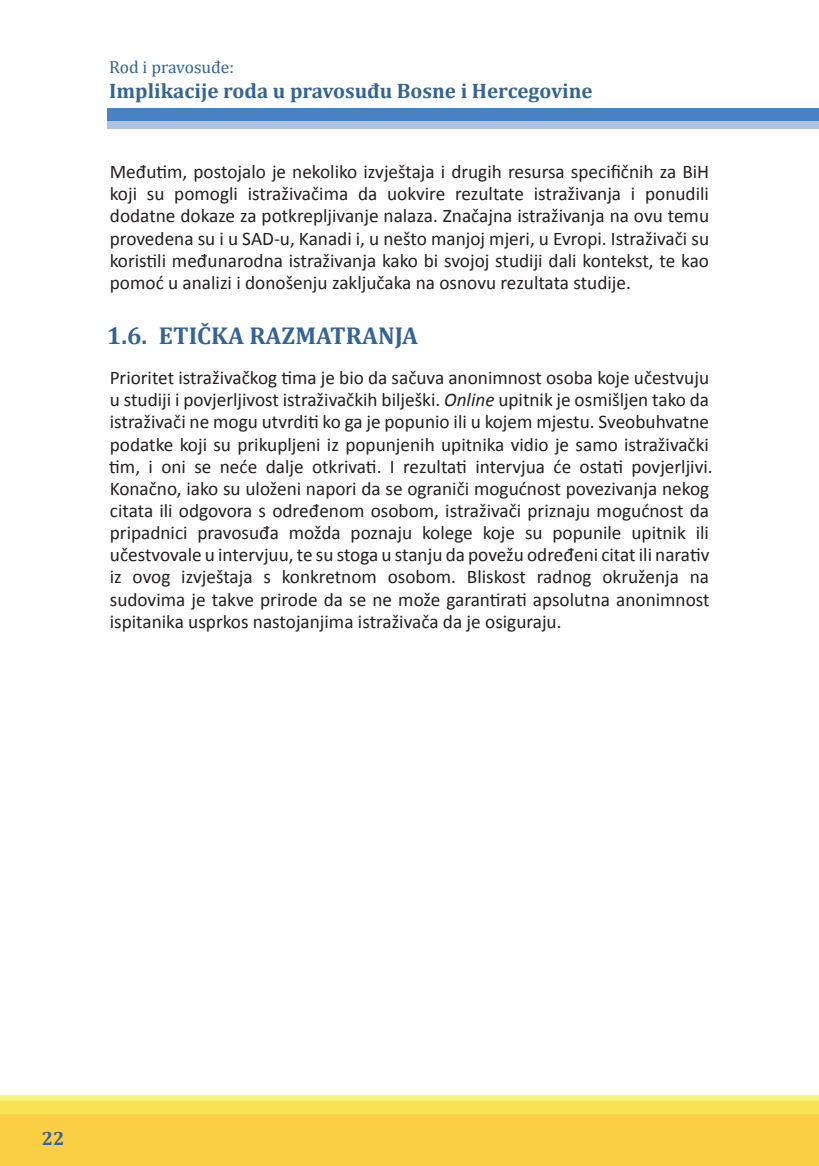
<style>
.page{position:relative;width:819px;height:1166px;background:#fff}
.page>*{position:absolute;margin:0;border:0;box-sizing:border-box;transform-origin:0 0}
.t1{font:700 24.5px "Cambria";color:#346395}
.t2{font:700 21px "Cambria";color:#346395}
.t3{font:19.25px/22.1px "Calibri";color:#231f20;text-align:justify}
.t4{font:700 19.25px "Cambria";color:#346395}
.t5{font:17.5px "Cambria";color:#346395}
.s1{font-style:italic}
</style>
<div class="page">
<div style="left:107px;top:108px;width:711px;height:13px;background:#4783c4"></div>
<div style="left:107px;top:121px;width:711px;height:8px;background:#b0c2e3"></div>
<div style="left:0;top:1114px;width:819px;height:52px;background:#facf44"></div>
<div style="left:0;top:1100px;width:819px;height:14px;background:#f8e453"></div>
<div style="left:0;top:1094px;width:819px;height:6px;background:#f8f27b"></div>
<p class="t5" style="left:109px;top:57px;width:126px">Rod i pravosuđe:</p>
<p class="t2" style="left:109px;top:76px;width:485px">Implikacije roda u pravosuđu Bosne i Hercegovine</p>
<p class="t3" style="left:110px;top:161px;width:601px">Međutim, postojalo je nekoliko izvještaja i drugih resursa specifičnih za BiH koji su pomogli istraživačima da uokvire rezultate istraživanja i ponudili dodatne dokaze za potkrepljivanje nalaza. Značajna istraživanja na ovu temu provedena su i u SAD-u, Kanadi i, u nešto manjoj mjeri, u Evropi. Istraživači su koristili međunarodna istraživanja kako bi svojoj studiji dali kontekst, te kao pomoć u analizi i donošenju zaključaka na osnovu rezultata studije.</p>
<p class="t1" style="left:107px;top:319px;width:313px">1.6. ETIČKA RAZMATRANJA</p>
<p class="t3" style="left:109px;top:367px;width:605px;text-align:left">Prioritet istraživačkog tima je bio da sačuva anonimnost osoba koje učestvuju u studiji i povjerljivost istraživačkih bilješki. <span class="s1">Online</span> upitnik je osmišljen tako da istraživači ne mogu utvrditi ko ga je popunio ili u kojem mjestu. Sveobuhvatne podatke koji su prikupljeni iz popunjenih upitnika vidio je samo istraživački tim, i oni se neće dalje otkrivati. I rezultati intervjua će ostati povjerljivi.<br>Konačno, iako su uloženi napori da se ograniči mogućnost povezivanja nekog citata ili odgovora s određenom osobom, istraživači priznaju mogućnost da pripadnici pravosuđa možda poznaju kolege koje su popunile upitnik ili učestvovale u intervjuu, te su stoga u stanju da povežu određeni citat ili narativ iz ovog izvještaja s konkretnom osobom. Bliskost radnog okruženja na sudovima je takve prirode da se ne može garantirati apsolutna anonimnost ispitanika usprkos nastojanjima istraživača da je osiguraju.</p>
<p class="t4" style="left:42px;top:1125px;width:24px">22</p>
</div>
